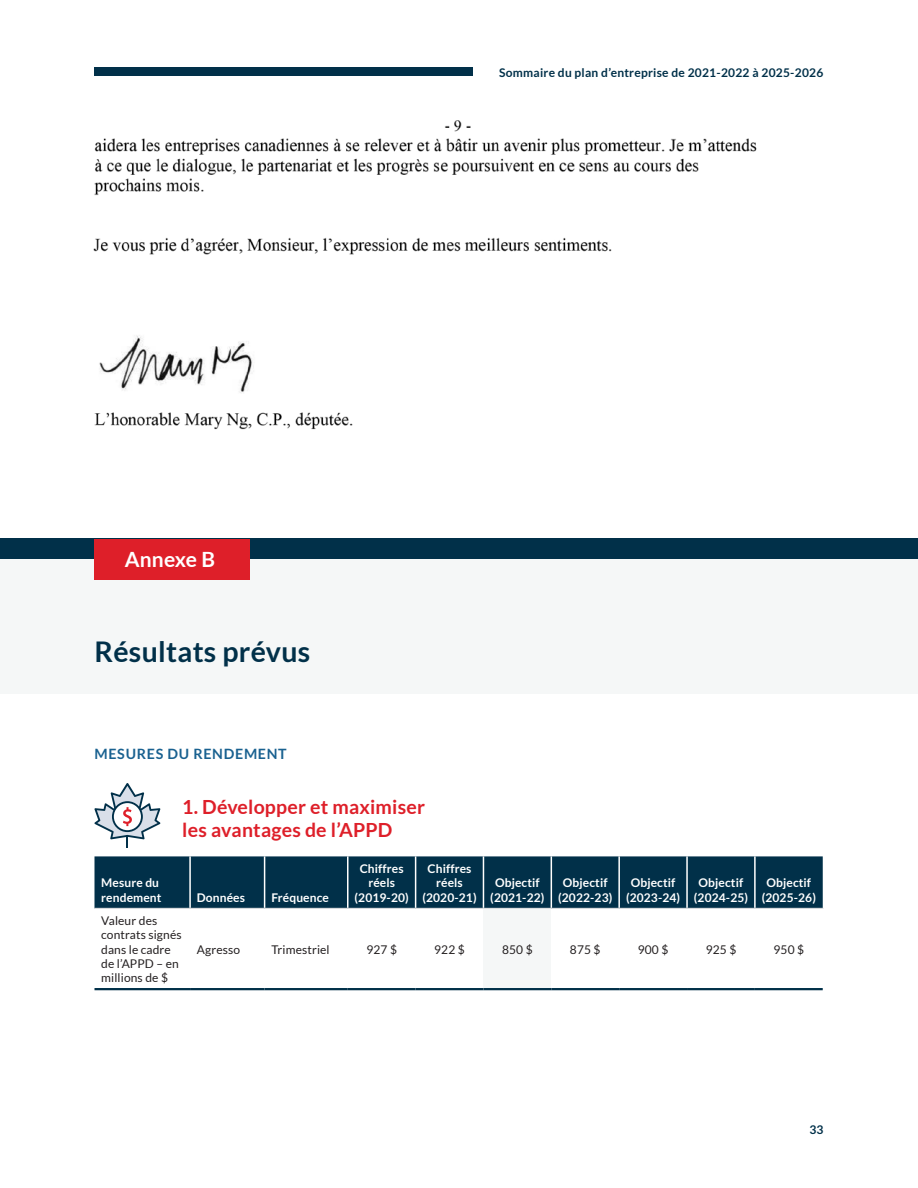
<style>
.page{position:relative;width:918px;height:1188px;background:#fff}
.page>*{position:absolute;margin:0;border:0;box-sizing:border-box;transform-origin:0 0}
.t1{font:700 28.5px "Lato";letter-spacing:.01em;color:#013049}
.t2{font:700 21px "Lato";letter-spacing:.01em;color:#fff}
.t3{font:700 19.5px/23.4px "Lato";letter-spacing:.01em;color:#de1f29}
.t4{font:700 14.25px "Lato";letter-spacing:.05em;color:#196190}
.t5{font:700 12px/14.4px "Lato";letter-spacing:.01em;color:#fff;text-align:center}
.t6{font:12px/14.4px "Lato";letter-spacing:.01em;color:#231f20}
.t7{font:700 12px "Lato";letter-spacing:.02em;color:#013049}
</style>
<div class="page">
<div style="left:94px;top:68px;width:379px;height:8px;background:#013049"></div>
<img style="left:0;top:120px;width:877px;height:419px">
<div style="left:0;top:559px;width:918px;height:135px;background:#f5f7f7"></div>
<div style="left:0;top:539px;width:918px;height:20px;background:#013049"></div>
<div style="left:94px;top:539px;width:156px;height:40px;background:#de1f29"></div>
<div style="left:94px;top:856px;width:729px;height:52px;background:#013049"></div>
<div style="left:483px;top:908px;width:68px;height:81px;background:#f5f7f7"></div>
<hr style="left:94px;top:908px;width:96px;height:1px;background:#dcdddf">
<hr style="left:190px;top:908px;width:75px;height:1px;background:#dcdddf">
<hr style="left:265px;top:908px;width:83px;height:1px;background:#dcdddf">
<hr style="left:348px;top:908px;width:68px;height:1px;background:#dcdddf">
<hr style="left:416px;top:908px;width:67px;height:1px;background:#dcdddf">
<hr style="left:483px;top:908px;width:68px;height:1px;background:#dcdddf">
<hr style="left:551px;top:908px;width:68px;height:1px;background:#dcdddf">
<hr style="left:619px;top:908px;width:68px;height:1px;background:#dcdddf">
<hr style="left:687px;top:908px;width:68px;height:1px;background:#dcdddf">
<hr style="left:755px;top:908px;width:68px;height:1px;background:#dcdddf">
<hr style="left:94px;top:988px;width:96px;height:2px;background:#013049">
<hr style="left:190px;top:988px;width:75px;height:2px;background:#013049">
<hr style="left:265px;top:988px;width:83px;height:2px;background:#013049">
<hr style="left:348px;top:988px;width:68px;height:2px;background:#013049">
<hr style="left:416px;top:988px;width:67px;height:2px;background:#013049">
<hr style="left:483px;top:988px;width:68px;height:2px;background:#013049">
<hr style="left:551px;top:988px;width:68px;height:2px;background:#013049">
<hr style="left:619px;top:988px;width:68px;height:2px;background:#013049">
<hr style="left:687px;top:988px;width:68px;height:2px;background:#013049">
<hr style="left:755px;top:988px;width:68px;height:2px;background:#013049">
<hr style="left:189px;top:856px;width:2px;height:52px;background:#fff">
<hr style="left:264px;top:856px;width:1px;height:52px;background:#fff">
<hr style="left:347px;top:856px;width:2px;height:52px;background:#fff">
<hr style="left:415px;top:856px;width:1px;height:52px;background:#fff">
<hr style="left:483px;top:856px;width:1px;height:52px;background:#fff">
<hr style="left:551px;top:856px;width:1px;height:52px;background:#fff">
<hr style="left:618px;top:856px;width:2px;height:52px;background:#fff">
<hr style="left:686px;top:856px;width:2px;height:52px;background:#fff">
<hr style="left:754px;top:856px;width:2px;height:52px;background:#fff">
<svg style="left:94px;top:783px;width:66px;height:65px"></svg>
<p class="t7" style="left:499px;top:66px;width:326px">Sommaire du plan d’entreprise de 2021-2022 à 2025-2026</p>
<h2 class="t2" style="left:125px;top:547px;width:92px">Annexe B</h2>
<h1 class="t1" style="left:94px;top:635px;width:217px">Résultats prévus</h1>
<p class="t4" style="left:94px;top:746px;width:194px">MESURES DU RENDEMENT</p>
<h3 class="t3" style="left:182px;top:794px;width:244px">1. Développer et maximiser les avantages de l’APPD</h3>
<p class="t5" style="left:101px;top:875px;width:62px;text-align:left">Mesure du rendement</p>
<p class="t5" style="left:355px;top:861px;width:56px">Chiffres réels (2019-20)</p>
<p class="t5" style="left:422px;top:861px;width:56px">Chiffres réels (2020-21)</p>
<p class="t5" style="left:197px;top:890px;width:50px">Données</p>
<p class="t5" style="left:271px;top:890px;width:59px">Fréquence</p>
<p class="t5" style="left:490px;top:875px;width:56px">Objectif (2021-22)</p>
<p class="t5" style="left:558px;top:875px;width:56px">Objectif (2022-23)</p>
<p class="t5" style="left:626px;top:875px;width:56px">Objectif (2023-24)</p>
<p class="t5" style="left:694px;top:875px;width:56px">Objectif (2024-25)</p>
<p class="t5" style="left:762px;top:875px;width:56px">Objectif (2025-26)</p>
<p class="t6" style="left:101px;top:913px;width:82px">Valeur des contrats signés dans le cadre de l’APPD – en millions de $</p>
<p class="t6" style="left:197px;top:942px;width:45px">Agresso</p>
<p class="t6" style="left:271px;top:942px;width:60px">Trimestriel</p>
<p class="t6" style="left:366px;top:942px;width:32px">927 $</p>
<p class="t6" style="left:434px;top:942px;width:32px">922 $</p>
<p class="t6" style="left:502px;top:942px;width:32px">850 $</p>
<p class="t6" style="left:570px;top:942px;width:32px">875 $</p>
<p class="t6" style="left:638px;top:942px;width:32px">900 $</p>
<p class="t6" style="left:706px;top:942px;width:32px">925 $</p>
<p class="t6" style="left:774px;top:942px;width:32px">950 $</p>
<p class="t7" style="left:810px;top:1123px;width:15px">33</p>
</div>
